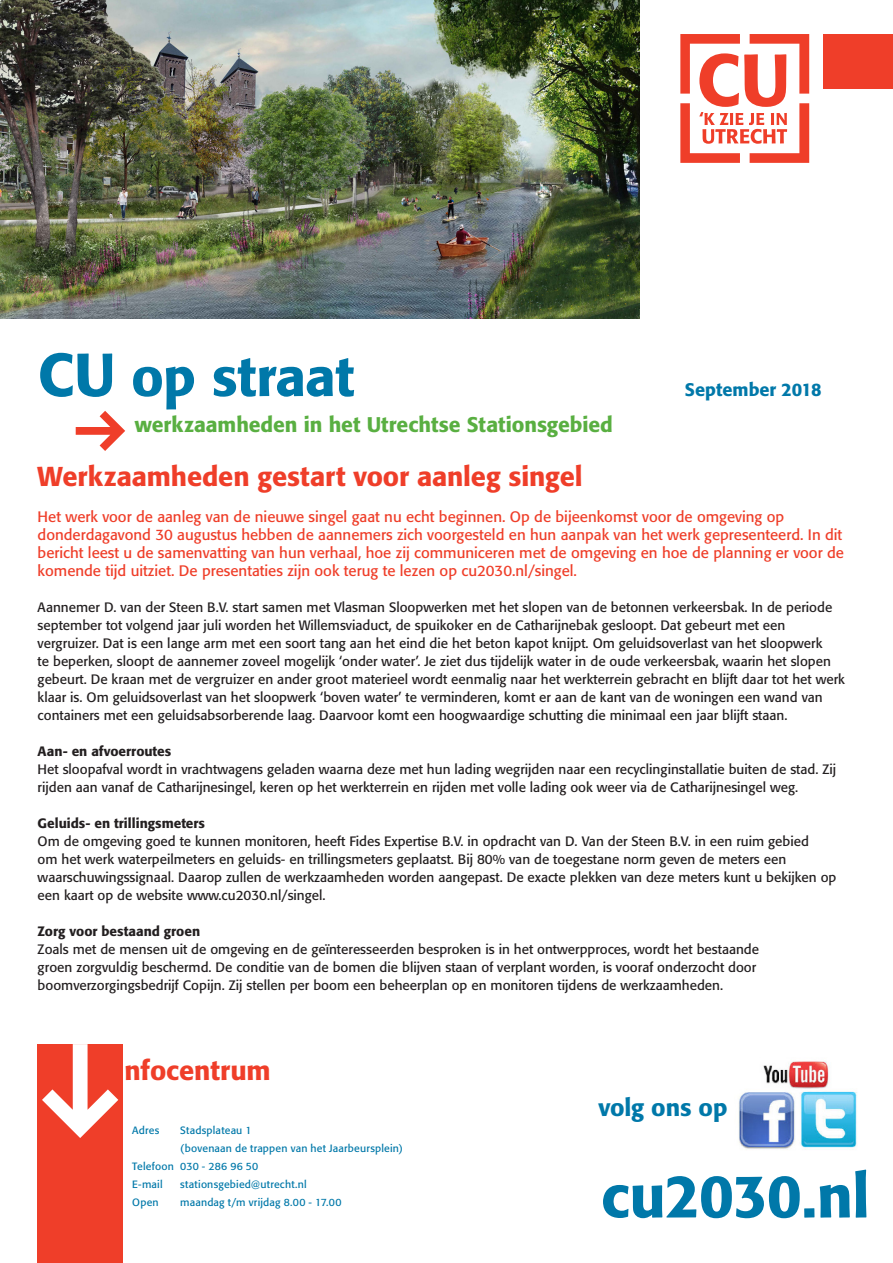
<style>
.page{position:relative;width:893px;height:1263px;background:#fff}
.page>*{position:absolute;margin:0;border:0;box-sizing:border-box;transform-origin:0 0}
.t1{font:500 60px "Formata BQ";letter-spacing:-.015em;color:#0078a9}
.t2{font:500 54px "Formata BQ";letter-spacing:-.005em;color:#0078a9}
.Intro{font:500 27px "Formata BQ";letter-spacing:-.005em;color:#ef3e29}
.Kop1{font:500 27px "Formata BQ";color:#ef3e29}
.t3{font:500 24px "Formata BQ";letter-spacing:-.005em;color:#0078a9}
.t4{font:500 21px "Formata BQ";color:#59af41}
.t5{font:500 18px "Formata BQ";color:#0078a9}
.Platte_Tekst{font:15px/18px "Formata BQ";color:#ef3e29}
.Platte_Tekst-2{font:13.5px/18px "Formata BQ";color:#231f20}
.Platte_Tekst-3{font:500 13.5px "Formata BQ";color:#231f20}
.Platte_Tekst_kleiner{font:10.5px/18px "Formata BQ";letter-spacing:.02em;color:#0078a9}
.s1{font-size:60px}
</style>
<div class="page">
<svg style="left:680px;top:34px;width:129px;height:129px"></svg>
<img style="left:0;top:0;width:639px;height:318px">
<div style="left:823px;top:34px;width:70px;height:55px;background:#ef3e29"></div>
<div style="left:38px;top:1044px;width:85px;height:219px;background:#ef3e29"></div>
<svg style="left:42px;top:1044px;width:76px;height:94px"></svg>
<svg style="left:76px;top:411px;width:49px;height:40px"></svg>
<img style="left:738px;top:1061px;width:119px;height:89px">
<p class="t2" style="left:38px;top:344px;width:318px"><span class="s1">CU</span> op straat</p>
<p class="t4" style="left:135px;top:412px;width:480px">werkzaamheden in het Utrechtse Stationsgebied</p>
<p class="t5" style="left:685px;top:379px;width:138px">September 2018</p>
<p class="Intro" style="left:38px;top:460px;width:547px">Werkzaamheden gestart voor aanleg singel</p>
<p class="Platte_Tekst" style="left:38px;top:508px;width:808px">Het werk voor de aanleg van de nieuwe singel gaat nu echt beginnen. Op de bijeenkomst voor de omgeving op donderdagavond 30 augustus hebben de aannemers zich voorgesteld en hun aanpak van het werk gepresenteerd. In dit bericht leest u de samenvatting van hun verhaal, hoe zij communiceren met de omgeving en hoe de planning er voor de komende tijd uitziet. De presentaties zijn ook terug te lezen op cu2030.nl/singel.</p>
<p class="Platte_Tekst-2" style="left:38px;top:598px;width:809px">Aannemer D. van der Steen B.V. start samen met Vlasman Sloopwerken met het slopen van de betonnen verkeersbak. In de periode september tot volgend jaar juli worden het Willemsviaduct, de spuikoker en de Catharijnebak gesloopt. Dat gebeurt met een vergruizer. Dat is een lange arm met een soort tang aan het eind die het beton kapot knijpt. Om geluidsoverlast van het sloopwerk<br>te beperken, sloopt de aannemer zoveel mogelijk ‘onder water’. Je ziet dus tijdelijk water in de oude verkeersbak, waarin het slopen gebeurt. De kraan met de vergruizer en ander groot materieel wordt eenmalig naar het werkterrein gebracht en blijft daar tot het werk klaar is. Om geluidsoverlast van het sloopwerk ‘boven water’ te verminderen, komt er aan de kant van de woningen een wand van containers met een geluidsabsorberende laag. Daarvoor komt een hoogwaardige schutting die minimaal een jaar blijft staan.</p>
<p class="Platte_Tekst-3" style="left:38px;top:743px;width:135px">Aan- en afvoerroutes</p>
<p class="Platte_Tekst-2" style="left:38px;top:760px;width:800px">Het sloopafval wordt in vrachtwagens geladen waarna deze met hun lading wegrijden naar een recyclinginstallatie buiten de stad. Zij rijden aan vanaf de Catharijnesingel, keren op het werkterrein en rijden met volle lading ook weer via de Catharijnesingel weg.</p>
<p class="Platte_Tekst-3" style="left:38px;top:815px;width:169px">Geluids- en trillingsmeters</p>
<p class="Platte_Tekst-2" style="left:38px;top:832px;width:800px">Om de omgeving goed te kunnen monitoren, heeft Fides Expertise B.V. in opdracht van D. Van der Steen B.V. in een ruim gebied<br>om het werk waterpeilmeters en geluids- en trillingsmeters geplaatst. Bij 80% van de toegestane norm geven de meters een waarschuwingssignaal. Daarop zullen de werkzaamheden worden aangepast. De exacte plekken van deze meters kunt u bekijken op een kaart op de website www.cu2030.nl/singel.</p>
<p class="Platte_Tekst-3" style="left:38px;top:923px;width:164px">Zorg voor bestaand groen</p>
<p class="Platte_Tekst-2" style="left:38px;top:940px;width:723px">Zoals met de mensen uit de omgeving en de geïnteresseerden besproken is in het ontwerpproces, wordt het bestaande groen zorgvuldig beschermd. De conditie van de bomen die blijven staan of verplant worden, is vooraf onderzocht door boomverzorgingsbedrijf Copijn. Zij stellen per boom een beheerplan op en monitoren tijdens de werkzaamheden.</p>
<p class="Kop1" style="left:116px;top:1054px;width:156px">Infocentrum</p>
<p class="Platte_Tekst_kleiner" style="left:132px;top:1121px;width:29px">Adres</p>
<p class="Platte_Tekst_kleiner" style="left:180px;top:1121px;width:224px">Stadsplateau 1<br>(bovenaan de trappen van het Jaarbeursplein)</p>
<p class="Platte_Tekst_kleiner" style="left:132px;top:1157px;width:128px">Telefoon 030 - 286 96 50</p>
<p class="Platte_Tekst_kleiner" style="left:132px;top:1175px;width:32px">E-mail</p>
<p class="Platte_Tekst_kleiner" style="left:180px;top:1175px;width:128px">stationsgebied@utrecht.nl</p>
<p class="Platte_Tekst_kleiner" style="left:132px;top:1193px;width:28px">Open</p>
<p class="Platte_Tekst_kleiner" style="left:180px;top:1193px;width:163px">maandag t/m vrijdag 8.00 - 17.00</p>
<p class="t3" style="left:598px;top:1093px;width:131px">volg ons op</p>
<p class="t1" style="left:601px;top:1159px;width:270px">cu2030.nl</p>
</div>
